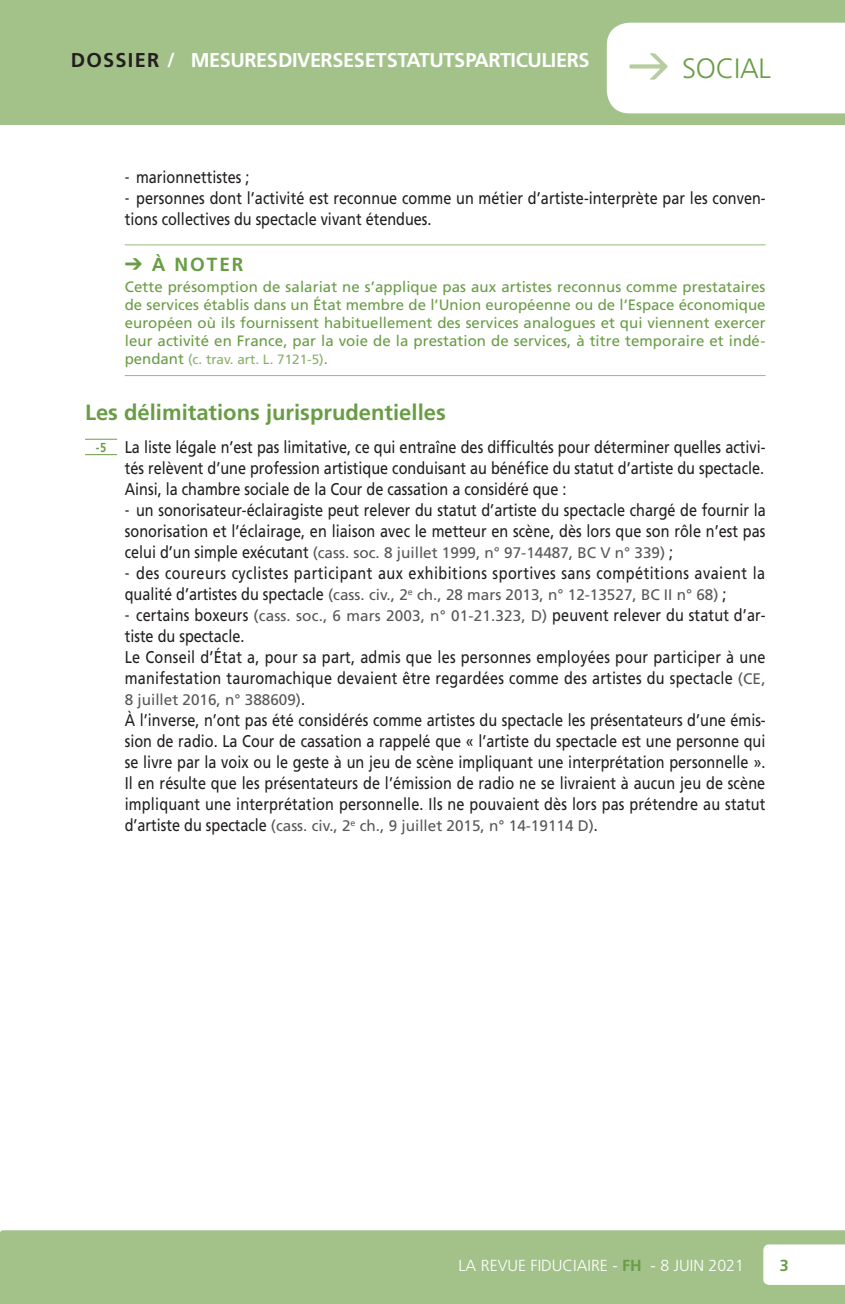
<style>
.page{position:relative;width:845px;height:1304px;background:#fff}
.page>*{position:absolute;margin:0;border:0;box-sizing:border-box;transform-origin:0 0}
._001_rubrique_droite{font:300 28px "Frutiger LT";letter-spacing:-.01em;color:#699d45}
.Titre_Niv2{font:700 22px "Frutiger LT";color:#699d45}
.t1{font:700 20px "Frutiger LT";letter-spacing:-.025em;color:#fff}
.t2{font:700 20px "Frutiger LT";color:#231f20}
.Titre_Exe_Anoter{font:700 19px "Frutiger LT";color:#699d45}
.Texte_suite{font:17px/21px "Frutiger LT";letter-spacing:.005em;color:#231f20;scale:.85 1}
.Texte_Para{font:17px/21px "Frutiger LT";color:#231f20;text-align:right;scale:.85 1}
.Texte_suite-2{font:17px "Frutiger LT";letter-spacing:.03em;color:#231f20;scale:.85 1}
.t3{font:300 16px "Frutiger LT";color:#fff}
.t4{font:700 16px "Frutiger LT";color:#699d45}
.Texte_suite-3{font:15.4px "Frutiger LT";color:#57585a}
.Texte_Exe_Anoter{font:15px/18px "Frutiger LT";letter-spacing:.005em;color:#699d45;text-align:justify}
.Texte_Exe_Anoter-2{font:13.6px "Frutiger LT";color:#88b06a}
.s1{font-family:"Neo Sans Std"}
.s2{font-size:15px;color:#699d45}
.s3{font-weight:700;font-size:13px;color:#699d45}
.s4{font-size:17px;color:#231f20}
.s5{font-size:15.4px;color:#57585a}
.s6{font-weight:700;color:#699d45}
</style>
<div class="page">
<div style="left:0;top:0;width:845px;height:125px;background:#a3c28a"></div>
<div style="left:0;top:1230px;width:845px;height:74px;background:#a3c28a"></div>
<svg style="left:763px;top:1244px;width:82px;height:41px"></svg>
<svg style="left:607px;top:23px;width:238px;height:90px"></svg>
<hr style="left:85px;top:439px;width:32px;height:1px;background:#699d45">
<hr style="left:85px;top:454px;width:32px;height:1px;background:#699d45">
<hr style="left:125px;top:244px;width:640px;height:1px;background:#97ba7c">
<hr style="left:125px;top:375px;width:640px;height:1px;background:#97ba7c">
<p class="t2" style="left:71px;top:48px;width:14px">DOSSIER</p>
<p class="t1" style="left:167px;top:48px;width:9px">/</p>
<p class="t1" style="left:191px;top:48px;width:400px">MESURES DIVERSES ET STATUTS PARTICULIERS</p>
<p class="_001_rubrique_droite" style="left:682px;top:52px;width:90px">SOCIAL</p>
<p class="Texte_suite" style="left:125px;top:167px;width:148px"><span class="s1">-</span> marionnettistes ;</p>
<p class="Texte_suite" style="left:125px;top:188px;width:755px"><span class="s1">-</span> personnes dont l’activité est reconnue comme un métier d’artiste-interprète par les conven&shy;tions collectives du spectacle vivant étendues.</p>
<p class="Titre_Exe_Anoter" style="left:125px;top:254px;width:65px">➔ À NOTER</p>
<p class="Texte_Exe_Anoter" style="left:125px;top:278px;width:642px">Cette présomption de salariat ne s’applique pas aux artistes reconnus comme prestataires de services établis dans un État membre de l’Union européenne ou de l’Espace économique européen où ils fournissent habituellement des services analogues et qui viennent exercer leur activité en France, par la voie de la prestation de services, à titre temporaire et indé-</p>
<p class="Texte_Exe_Anoter-2" style="left:125px;top:352px;width:205px"><span class="s2">pendant</span> (c. trav. art. L. 7121-5)<span class="s2">.</span></p>
<p class="Titre_Niv2" style="left:85px;top:400px;width:362px">LES DÉLIMITATIONS JURISPRUDENTIELLES</p>
<p class="Texte_Para" style="left:96px;top:436px;width:789px"><span class="s3">-5</span> La liste légale n’est pas limitative, ce qui entraîne des difficultés pour déterminer quelles activi&shy;tés relèvent d’une profession artistique conduisant au bénéfice du statut d’artiste du spectacle.</p>
<p class="Texte_suite" style="left:125px;top:478px;width:521px">Ainsi, la chambre sociale de la Cour de cassation a considéré que :</p>
<p class="Texte_suite" style="left:125px;top:499px;width:756px"><span class="s1">-</span> un sonorisateur-éclairagiste peut relever du statut d’artiste du spectacle chargé de fournir la sonorisation et l’éclairage, en liaison avec le metteur en scène, dès lors que son rôle n’est pas</p>
<p class="Texte_suite-3" style="left:125px;top:543px;width:550px"><span class="s4">celui d’un simple exécutant</span> (cass. soc. 8 juillet 1999, n° 97-14487, BC V n° 339) <span class="s4">;</span></p>
<p class="Texte_suite-2" style="left:125px;top:563px;width:755px"><span class="s1">-</span> des coureurs cyclistes participant aux exhibitions sportives sans compétitions avaient la</p>
<p class="Texte_suite-3" style="left:125px;top:585px;width:603px"><span class="s4">qualité d’artistes du spectacle</span> (cass. civ., 2<sup>e</sup> ch., 28 mars 2013, n° 12-13527, BC II n° 68) <span class="s4">;</span></p>
<p class="Texte_suite" style="left:125px;top:604px;width:755px"><span class="s1">-</span> certains boxeurs <span class="s5">(cass. soc., 6 mars 2003, n° 01-21.323, D)</span> peuvent relever du statut d’ar&shy;tiste du spectacle.</p>
<p class="Texte_suite" style="left:125px;top:646px;width:755px">Le Conseil d’État a, pour sa part, admis que les personnes employées pour participer à une manifestation tauromachique devaient être regardées comme des artistes du spectacle <span class="s5">(CE,</span></p>
<p class="Texte_suite-3" style="left:125px;top:690px;width:182px">8 juillet 2016, n° 388609)<span class="s4">.</span></p>
<p class="Texte_suite" style="left:125px;top:709px;width:755px;text-align:justify">À l’inverse, n’ont pas été considérés comme artistes du spectacle les présentateurs d’une émis&shy;sion de radio. La Cour de cassation a rappelé que « l’artiste du spectacle est une personne qui se livre par la voix ou le geste à un jeu de scène impliquant une interprétation personnelle ».<br>Il en résulte que les présentateurs de l’émission de radio ne se livraient à aucun jeu de scène impliquant une interprétation personnelle. Ils ne pouvaient dès lors pas prétendre au statut</p>
<p class="Texte_suite-3" style="left:125px;top:816px;width:475px"><span class="s4">d’artiste du spectacle</span> (cass. civ., 2<sup>e</sup> ch., 9 juillet 2015, n° 14-19114 D)<span class="s4">.</span></p>
<p class="t3" style="left:458px;top:1256px;width:112px">LA REVUE FIDUCIAI</p>
<p class="t3" style="left:591px;top:1256px;width:154px">RE - <span class="s6">FH</span> - 8 JUIN 2021</p>
<p class="t4" style="left:780px;top:1256px;width:10px">3</p>
</div>
